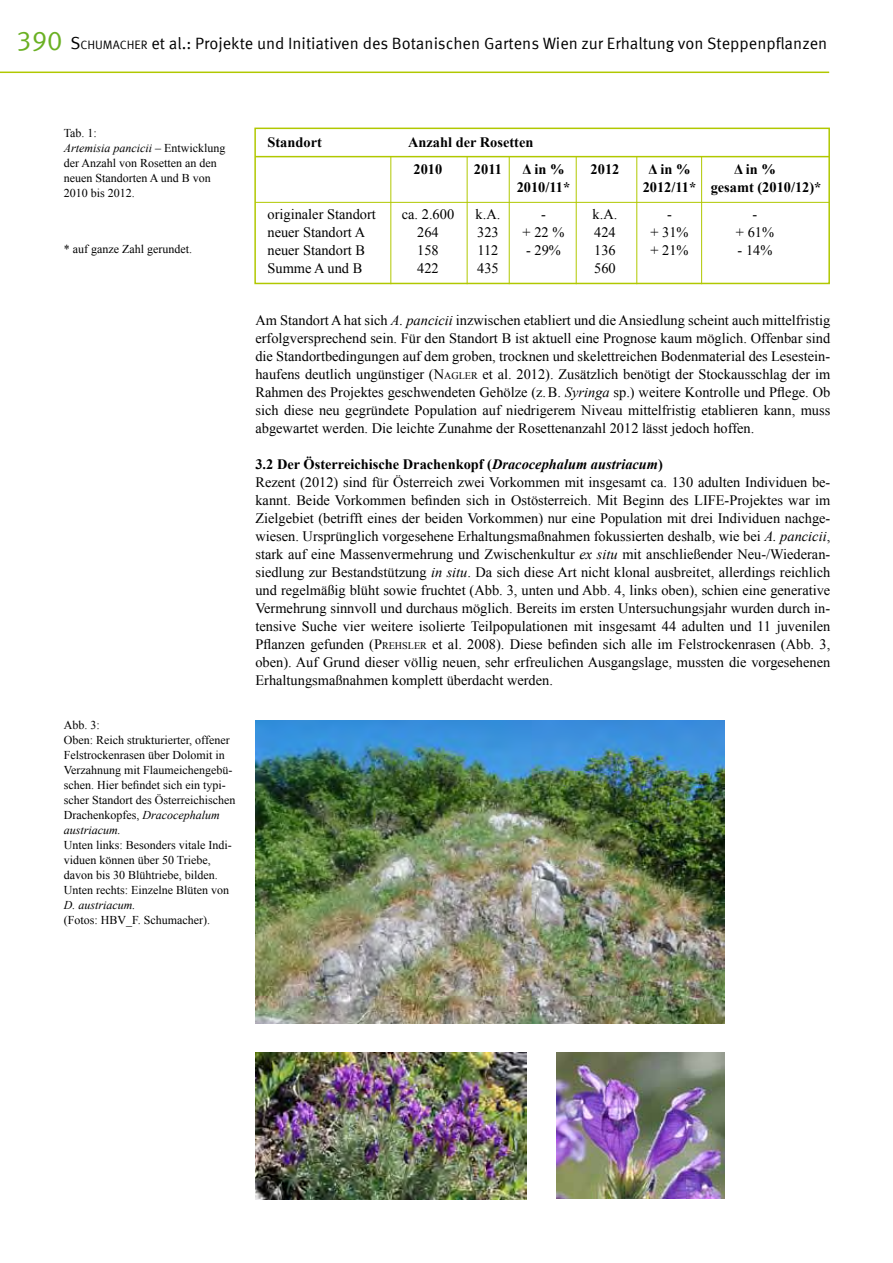
<style>
.page{position:relative;width:893px;height:1263px;background:#fff}
.page>*{position:absolute;margin:0;border:0;box-sizing:border-box;transform-origin:0 0}
.t1{font:16.35px "Meta Offc Pro Norm";color:#000}
.t2{font:14.4px/18px "Times New Roman";color:#000;text-align:justify}
.t3{font:700 14.4px/27px "Times New Roman";color:#000}
.t4{font:12px/15px "Times New Roman";color:#000}
.t5{font:italic 12px "Times New Roman";color:#000}
.s1{font-size:27px;color:#6ab023}
.s2{font-size:17.4px}
.s3{font-size:12.15px}
.s4{font-style:italic}
.s5{font-style:inherit}
.s6{font-size:10.05px}
.s7{font-weight:700}
.s8{font-weight:700;font-style:italic}
</style>
<div class="page">
<hr style="left:0;top:72px;width:829px;height:1px;background:#b1c800">
<div style="left:254px;top:128px;width:576px;height:156px;border:2px solid #b1c800"></div>
<hr style="left:255px;top:202px;width:574px;height:1px;background:#b1c800">
<hr style="left:255px;top:156px;width:574px;height:1px;background:#b1c800">
<hr style="left:701px;top:156px;width:1px;height:128px;background:#b1c800">
<hr style="left:390px;top:156px;width:1px;height:128px;background:#b1c800">
<hr style="left:467px;top:156px;width:1px;height:128px;background:#b1c800">
<hr style="left:509px;top:156px;width:1px;height:128px;background:#b1c800">
<hr style="left:576px;top:156px;width:1px;height:128px;background:#b1c800">
<hr style="left:636px;top:156px;width:1px;height:128px;background:#b1c800">
<img style="left:255px;top:1053px;width:272px;height:146px">
<img style="left:557px;top:1053px;width:168px;height:145px">
<img style="left:255px;top:721px;width:470px;height:302px">
<p class="t1" style="left:16px;top:31px;width:812px"><span class="s1">390</span> <span class="s2">S</span><span class="s3">CHUMACHER</span> et al.: Projekte und Initiativen des Botanischen Gartens Wien zur Erhaltung von Steppenpflanzen</p>
<p class="t4" style="left:64px;top:125px;width:163px">Tab. 1:<br><span class="s4">Artemisia pancicii</span> – Entwicklung der Anzahl von Rosetten an den neuen Standorten A und B von<br>2010 bis 2012.</p>
<p class="t4" style="left:64px;top:241px;width:130px">* auf ganze Zahl gerundet.</p>
<p class="t4" style="left:64px;top:717px;width:173px">Abb. 3:<br>Oben: Reich strukturierter, offener<br>Felstrockenrasen über Dolomit in<br>Verzahnung mit Flaumeichengebü&shy;schen. Hier befindet sich ein typi&shy;scher Standort des Österreichischen<br>Drachenkopfes, <span class="s4">Dracocephalum austriacum.</span></p>
<p class="t4" style="left:64px;top:837px;width:169px">Unten links: Besonders vitale Indi&shy;viduen können über 50 Triebe, davon bis 30 Blühtriebe, bilden.<br>Unten rechts: Einzelne Blüten von</p>
<p class="t5" style="left:64px;top:897px;width:73px">D. austriacum.</p>
<p class="t4" style="left:64px;top:912px;width:148px">(Fotos: HBV_F. Schumacher).</p>
<p class="t3" style="left:267px;top:128px;width:56px">Standort</p>
<p class="t3" style="left:414px;top:128px;width:121px;text-indent:-5px">Anzahl der Rosetten<br>2010</p>
<p class="t3" style="left:474px;top:155px;width:30px">2011</p>
<p class="t3" style="left:523px;top:155px;width:43px">Δ in %</p>
<p class="t3" style="left:591px;top:155px;width:30px">2012</p>
<p class="t3" style="left:649px;top:155px;width:43px">Δ in %</p>
<p class="t3" style="left:734px;top:155px;width:43px">Δ in %</p>
<p class="t3" style="left:517px;top:173px;width:55px">2010/11*</p>
<p class="t3" style="left:643px;top:173px;width:180px">2012/11* gesamt (2010/12)*</p>
<p class="t2" style="left:267px;top:205px;width:110px">originaler Standort</p>
<p class="t2" style="left:402px;top:205px;width:54px">ca. 2.600</p>
<p class="t2" style="left:476px;top:205px;width:26px">k.A.</p>
<p class="t2" style="left:541px;top:205px;width:6px">-</p>
<p class="t2" style="left:593px;top:205px;width:26px">k.A.</p>
<p class="t2" style="left:667px;top:205px;width:6px">-</p>
<p class="t2" style="left:753px;top:205px;width:6px">-</p>
<p class="t2" style="left:267px;top:223px;width:99px">neuer Standort A</p>
<p class="t2" style="left:417px;top:223px;width:23px">264</p>
<p class="t2" style="left:477px;top:223px;width:23px">323</p>
<p class="t2" style="left:523px;top:223px;width:43px">+ 22 %</p>
<p class="t2" style="left:594px;top:223px;width:23px">424</p>
<p class="t2" style="left:650px;top:223px;width:40px">+ 31%</p>
<p class="t2" style="left:736px;top:223px;width:40px">+ 61%</p>
<p class="t2" style="left:267px;top:241px;width:99px">neuer Standort B</p>
<p class="t2" style="left:417px;top:241px;width:23px">158</p>
<p class="t2" style="left:477px;top:241px;width:23px">112</p>
<p class="t2" style="left:526px;top:241px;width:36px">- 29%</p>
<p class="t2" style="left:594px;top:241px;width:23px">136</p>
<p class="t2" style="left:650px;top:241px;width:40px">+ 21%</p>
<p class="t2" style="left:738px;top:241px;width:36px">- 14%</p>
<p class="t2" style="left:267px;top:259px;width:96px">Summe A und B</p>
<p class="t2" style="left:417px;top:259px;width:23px">422</p>
<p class="t2" style="left:477px;top:259px;width:23px">435</p>
<p class="t2" style="left:594px;top:259px;width:23px">560</p>
<p class="t2" style="left:255px;top:311px;width:576px">Am Standort A hat sich <span class="s4">A. pancicii</span> inzwischen etabliert und die Ansiedlung scheint auch mittelfristig erfolgversprechend sein. Für den Standort B ist aktuell eine Prognose kaum möglich. Offenbar sind die Standortbedingungen auf dem groben, trocknen und skelettreichen Bodenmaterial des Lesestein&shy;haufens deutlich ungünstiger (<span class="s5">N</span><span class="s6">AGLER</span> et al. 2012). Zusätzlich benötigt der Stockausschlag der im Rahmen des Projektes geschwendeten Gehölze (z.B. <span class="s4">Syringa</span> sp.) weitere Kontrolle und Pflege. Ob sich diese neu gegründete Population auf niedrigerem Niveau mittelfristig etablieren kann, muss abgewartet werden. Die leichte Zunahme der Rosettenanzahl 2012 lässt jedoch hoffen.</p>
<p class="t2" style="left:255px;top:455px;width:576px;text-align:left"><span class="s7">3.2 Der Österreichische Drachenkopf (</span><span class="s8">Dracocephalum austriacum</span><span class="s7">)<br></span>Rezent (2012) sind für Österreich zwei Vorkommen mit insgesamt ca. 130 adulten Individuen be&shy;kannt. Beide Vorkommen befinden sich in Ostösterreich. Mit Beginn des LIFE-Projektes war im Zielgebiet (betrifft eines der beiden Vorkommen) nur eine Population mit drei Individuen nachge&shy;wiesen. Ursprünglich vorgesehene Erhaltungsmaßnahmen fokussierten deshalb, wie bei <span class="s4">A. pancicii</span>, stark auf eine Massenvermehrung und Zwischenkultur <span class="s4">ex situ</span> mit anschließender Neu-/Wiederan&shy;siedlung zur Bestandstützung <span class="s4">in situ</span>. Da sich diese Art nicht klonal ausbreitet, allerdings reichlich und regelmäßig blüht sowie fruchtet (Abb. 3, unten und Abb. 4, links oben), schien eine generative Vermehrung sinnvoll und durchaus möglich. Bereits im ersten Untersuchungsjahr wurden durch in&shy;tensive Suche vier weitere isolierte Teilpopulationen mit insgesamt 44 adulten und 11 juvenilen Pflanzen gefunden (<span class="s5">P</span><span class="s6">REHSLER</span> et al. <span class="s5">2008</span>). Diese befinden sich alle im Felstrockenrasen (Abb. 3, oben). Auf Grund dieser völlig neuen, sehr erfreulichen Ausgangslage, mussten die vorgesehenen Erhaltungsmaßnahmen komplett überdacht werden.</p>
</div>
